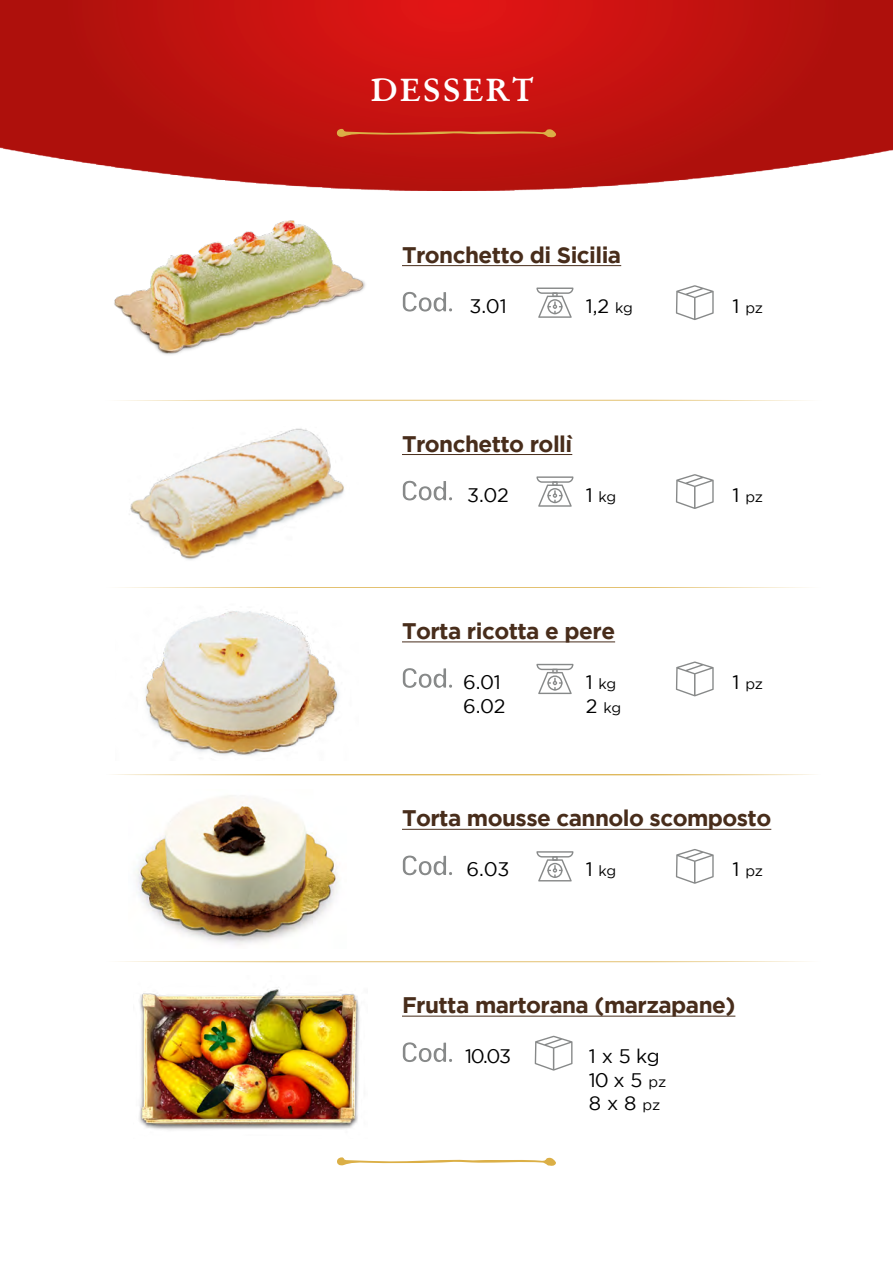
<style>
.page{position:relative;width:893px;height:1263px;background:#fff}
.page>*{position:absolute;margin:0;border:0;box-sizing:border-box;transform-origin:0 0}
.t1{font:600 32.25px "Garamond";letter-spacing:.08em;color:#fff}
.t2{font:700 22.5px "Gotham";letter-spacing:-.025em;color:#482d1b}
.t3{font:19.65px/23.5px "Gotham";letter-spacing:-.01em;color:#000}
.t4{font:14.7px/23.5px "Gotham";letter-spacing:-.02em;color:#000}
.s1{font-size:14.7px}
.s2{font-size:19.65px}
</style>
<div class="page">
<img style="left:0;top:0;width:893px;height:191px">
<svg style="left:337px;top:128px;width:219px;height:10px;background:#c8391d"></svg>
<img style="left:145px;top:611px;width:194px;height:145px">
<hr style="left:402px;top:642px;width:213px;height:1px;background:#482d1b">
<svg style="left:402px;top:668px;width:50px;height:20px"></svg>
<svg style="left:536px;top:664px;width:37px;height:30px"></svg>
<svg style="left:676px;top:661px;width:38px;height:35px"></svg>
<img style="left:129px;top:428px;width:215px;height:132px">
<hr style="left:402px;top:454px;width:170px;height:1px;background:#482d1b">
<svg style="left:402px;top:480px;width:50px;height:21px"></svg>
<svg style="left:536px;top:476px;width:37px;height:31px"></svg>
<svg style="left:676px;top:474px;width:38px;height:35px"></svg>
<img style="left:114px;top:220px;width:251px;height:135px">
<hr style="left:402px;top:265px;width:219px;height:1px;background:#482d1b">
<svg style="left:402px;top:291px;width:50px;height:21px"></svg>
<svg style="left:536px;top:288px;width:37px;height:30px"></svg>
<svg style="left:676px;top:285px;width:38px;height:35px"></svg>
<hr style="left:402px;top:1016px;width:333px;height:1px;background:#482d1b">
<svg style="left:402px;top:1042px;width:50px;height:20px"></svg>
<svg style="left:535px;top:1036px;width:37px;height:34px"></svg>
<img style="left:139px;top:989px;width:221px;height:141px">
<svg style="left:337px;top:1157px;width:219px;height:9px"></svg>
<svg style="left:118px;top:961px;width:691px;height:1px"></svg>
<svg style="left:118px;top:587px;width:691px;height:1px"></svg>
<svg style="left:112px;top:774px;width:703px;height:1px"></svg>
<svg style="left:118px;top:400px;width:691px;height:1px"></svg>
<hr style="left:402px;top:829px;width:369px;height:1px;background:#482d1b">
<svg style="left:402px;top:855px;width:50px;height:21px"></svg>
<svg style="left:536px;top:851px;width:37px;height:30px"></svg>
<svg style="left:676px;top:849px;width:38px;height:35px"></svg>
<img style="left:137px;top:795px;width:202px;height:150px">
<h1 class="t1" style="left:371px;top:70px;width:164px">DESSERT</h1>
<p class="t2" style="left:402px;top:242px;width:221px">Tronchetto di Sicilia</p>
<p class="t3" style="left:469px;top:294px;width:39px">3.01</p>
<p class="t3" style="left:586px;top:294px;width:49px">1,2 <span class="s1">kg</span></p>
<p class="t4" style="left:732px;top:296px;width:32px"><span class="s2">1</span> pz</p>
<p class="t2" style="left:402px;top:431px;width:172px">Tronchetto rollì</p>
<p class="t3" style="left:467px;top:483px;width:43px">3.02</p>
<p class="t4" style="left:586px;top:484px;width:32px"><span class="s2">1</span> kg</p>
<p class="t4" style="left:732px;top:484px;width:32px"><span class="s2">1</span> pz</p>
<p class="t2" style="left:402px;top:618px;width:215px">Torta ricotta e pere</p>
<p class="t3" style="left:463px;top:670px;width:44px">6.01<br>6.02</p>
<p class="t4" style="left:586px;top:672px;width:37px"><span class="s2">1</span> kg<br><span class="s2">2</span> kg</p>
<p class="t4" style="left:732px;top:672px;width:32px"><span class="s2">1</span> pz</p>
<p class="t2" style="left:402px;top:805px;width:371px">Torta mousse cannolo scomposto</p>
<p class="t3" style="left:467px;top:857px;width:44px">6.03</p>
<p class="t4" style="left:586px;top:859px;width:32px"><span class="s2">1</span> kg</p>
<p class="t4" style="left:732px;top:859px;width:32px"><span class="s2">1</span> pz</p>
<p class="t2" style="left:402px;top:992px;width:335px">Frutta martorana (marzapane)</p>
<p class="t3" style="left:465px;top:1044px;width:48px">10.03</p>
<p class="t3" style="left:589px;top:1044px;width:79px">1 x 5 kg<br>10 x 5 <span class="s1">pz<br></span>8 x 8 <span class="s1">pz</span></p>
</div>
